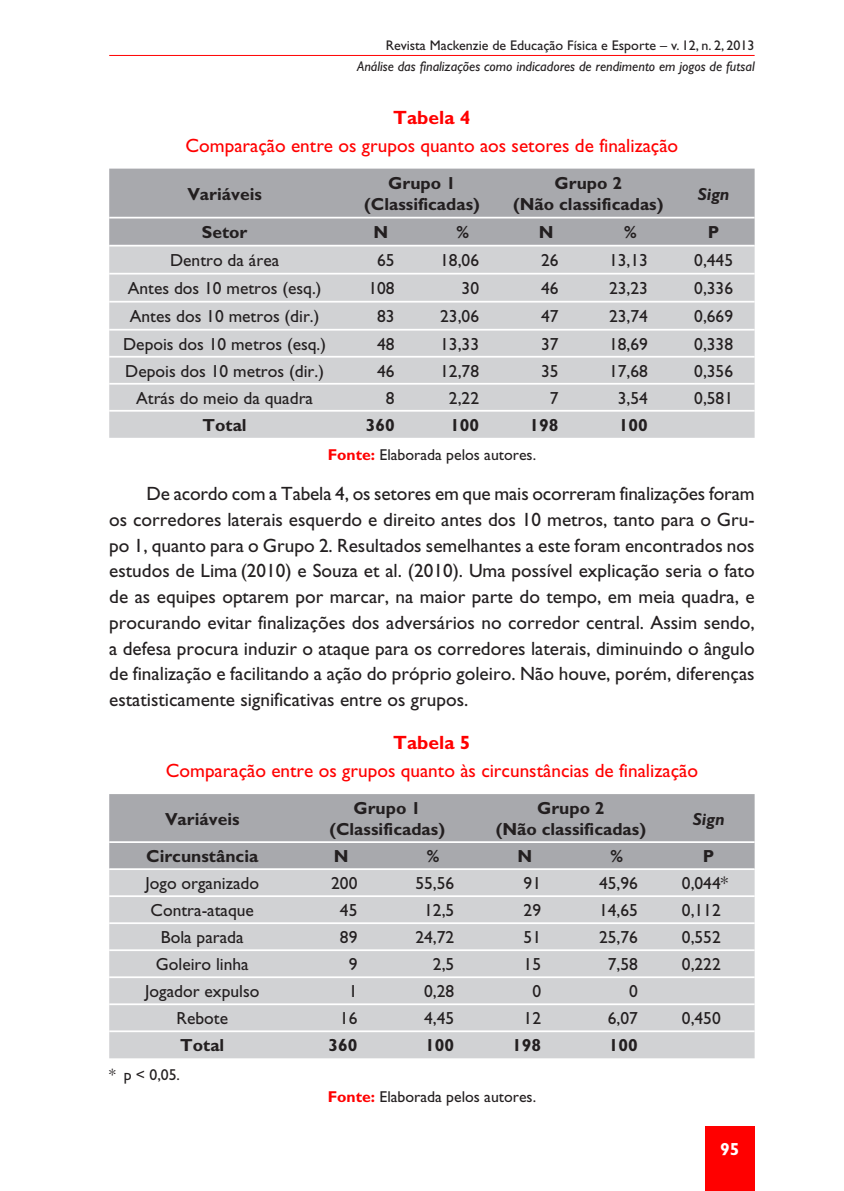
<style>
.page{position:relative;width:844px;height:1191px;background:#fff}
.page>*{position:absolute;margin:0;border:0;box-sizing:border-box;transform-origin:0 0}
.t1{font:19.25px/25.7px "Gill Sans";color:#231f20;text-align:justify}
.t2{font:19.25px "Gill Sans";color:#f00}
.t3{font:700 19.25px "Gill Sans";color:#f00}
.t4{font:17.5px "Gill Sans";color:#231f20}
.t5{font:700 17.5px/21px "Gill Sans";color:#231f20;text-align:center}
.t6{font:italic 700 17.5px "Gill Sans";color:#231f20}
.t7{font:700 17.5px "Gill Sans";color:#fff}
.t8{font:15.75px "Gill Sans";color:#231f20}
.t9{font:italic 14px "Gill Sans";color:#231f20}
.t10{font:14px "Gill Sans";color:#231f20}
.s1{font-weight:700;color:#f00}
.s2{color:#d1d2d4}
</style>
<div class="page">
<div style="left:704px;top:1126px;width:50px;height:65px;background:#f00"></div>
<hr style="left:109px;top:55px;width:645px;height:1px;background:#f00">
<div style="left:109px;top:169px;width:645px;height:76px;background:#a8a9ad"></div>
<div style="left:109px;top:246px;width:645px;height:192px;background:#d1d2d4"></div>
<hr style="left:109px;top:217px;width:645px;height:1px;background:#fff">
<hr style="left:109px;top:273px;width:645px;height:1px;background:#fff">
<hr style="left:109px;top:301px;width:645px;height:1px;background:#fff">
<hr style="left:109px;top:329px;width:645px;height:1px;background:#fff">
<hr style="left:109px;top:356px;width:645px;height:1px;background:#fff">
<hr style="left:109px;top:383px;width:645px;height:1px;background:#fff">
<hr style="left:109px;top:410px;width:645px;height:2px;background:#fff">
<div style="left:109px;top:794px;width:645px;height:74px;background:#a8a9ad"></div>
<div style="left:109px;top:870px;width:645px;height:188px;background:#d1d2d4"></div>
<hr style="left:109px;top:841px;width:645px;height:2px;background:#fff">
<hr style="left:109px;top:895px;width:645px;height:2px;background:#fff">
<hr style="left:109px;top:922px;width:645px;height:2px;background:#fff">
<hr style="left:109px;top:949px;width:645px;height:2px;background:#fff">
<hr style="left:109px;top:976px;width:645px;height:2px;background:#fff">
<hr style="left:109px;top:1003px;width:645px;height:2px;background:#fff">
<hr style="left:109px;top:1030px;width:645px;height:2px;background:#fff">
<p class="t10" style="left:385px;top:41px;width:370px">Revista Mackenzie de Educação Física e Esporte – v. 12, n. 2, 2013</p>
<p class="t9" style="left:357px;top:61px;width:399px">Análise das finalizações como indicadores de rendimento em jogos de futsal</p>
<p class="t3" style="left:393px;top:110px;width:79px">Tabela 4</p>
<p class="t2" style="left:185px;top:139px;width:494px">Comparação entre os grupos quanto aos setores de finalização</p>
<p class="t5" style="left:187px;top:185px;width:76px">Variáveis</p>
<p class="t5" style="left:364px;top:175px;width:117px">Grupo 1 (Classificadas)</p>
<p class="t5" style="left:513px;top:175px;width:152px">Grupo 2<br>(Não classificadas)</p>
<p class="t6" style="left:697px;top:188px;width:33px">Sign</p>
<p class="t5" style="left:202px;top:224px;width:47px">Setor</p>
<p class="t5" style="left:373px;top:224px;width:16px">N</p>
<p class="t5" style="left:456px;top:224px;width:14px">%</p>
<p class="t5" style="left:538px;top:224px;width:16px">N</p>
<p class="t5" style="left:624px;top:224px;width:14px">%</p>
<p class="t5" style="left:707px;top:224px;width:13px">P</p>
<p class="t4" style="left:170px;top:254px;width:111px">Dentro da área</p>
<p class="t4" style="left:377px;top:254px;width:19px">65</p>
<p class="t4" style="left:440px;top:254px;width:40px">18,06</p>
<p class="t4" style="left:541px;top:254px;width:19px">26</p>
<p class="t4" style="left:609px;top:254px;width:40px">13,13</p>
<p class="t4" style="left:694px;top:254px;width:40px">0,445</p>
<p class="t4" style="left:128px;top:282px;width:195px">Antes dos 10 metros (esq.)</p>
<p class="t4" style="left:368px;top:282px;width:28px">108</p>
<p class="t4" style="left:461px;top:282px;width:19px">30</p>
<p class="t4" style="left:541px;top:282px;width:19px">46</p>
<p class="t4" style="left:609px;top:282px;width:40px">23,23</p>
<p class="t4" style="left:694px;top:282px;width:40px">0,336</p>
<p class="t4" style="left:130px;top:310px;width:191px">Antes dos 10 metros (dir.)</p>
<p class="t4" style="left:377px;top:310px;width:19px">83</p>
<p class="t4" style="left:440px;top:310px;width:40px">23,06</p>
<p class="t4" style="left:541px;top:310px;width:19px">47</p>
<p class="t4" style="left:609px;top:310px;width:40px">23,74</p>
<p class="t4" style="left:694px;top:310px;width:40px">0,669</p>
<p class="t4" style="left:123px;top:338px;width:204px">Depois dos 10 metros (esq.)</p>
<p class="t4" style="left:377px;top:338px;width:19px">48</p>
<p class="t4" style="left:440px;top:338px;width:40px">13,33</p>
<p class="t4" style="left:541px;top:338px;width:19px">37</p>
<p class="t4" style="left:609px;top:338px;width:40px">18,69</p>
<p class="t4" style="left:694px;top:338px;width:40px">0,338</p>
<p class="t4" style="left:125px;top:365px;width:200px">Depois dos 10 metros (dir.)</p>
<p class="t4" style="left:377px;top:365px;width:19px">46</p>
<p class="t4" style="left:440px;top:365px;width:40px">12,78</p>
<p class="t4" style="left:541px;top:365px;width:19px">35</p>
<p class="t4" style="left:609px;top:365px;width:40px">17,68</p>
<p class="t4" style="left:694px;top:365px;width:40px">0,356</p>
<p class="t4" style="left:136px;top:392px;width:178px">Atrás do meio da quadra</p>
<p class="t4" style="left:386px;top:392px;width:10px">8</p>
<p class="t4" style="left:449px;top:392px;width:32px">2,22</p>
<p class="t4" style="left:549px;top:392px;width:10px">7</p>
<p class="t4" style="left:617px;top:392px;width:32px">3,54</p>
<p class="t4" style="left:694px;top:392px;width:40px">0,581</p>
<p class="t5" style="left:202px;top:416px;width:46px">Total</p>
<p class="t5" style="left:365px;top:416px;width:30px">360</p>
<p class="t5" style="left:450px;top:416px;width:30px">100</p>
<p class="t5" style="left:529px;top:416px;width:30px">198</p>
<p class="t5" style="left:618px;top:416px;width:30px">100</p>
<p class="t8" style="left:327px;top:449px;width:210px"><span class="s1">Fonte:</span> Elaborada pelos autores.</p>
<p class="t1" style="left:109px;top:483px;width:646px;text-indent:37px">De acordo com a Tabela 4, os setores em que mais ocorreram finalizações foram os corredores laterais esquerdo e direito antes dos 10 metros, tanto para o Gru&shy;po 1, quanto para o Grupo 2. Resultados semelhantes a este foram encontrados nos estudos de Lima (2010) e Souza et al. (2010). Uma possível explicação seria o fato de as equipes optarem por marcar, na maior parte do tempo, em meia quadra, e procurando evitar finalizações dos adversários no corredor central. Assim sendo, a defesa procura induzir o ataque para os corredores laterais, diminuindo o ângulo de finalização e facilitando a ação do próprio goleiro. Não houve, porém, diferenças estatisticamente significativas entre os grupos.</p>
<p class="t3" style="left:393px;top:736px;width:79px">Tabela 5</p>
<p class="t2" style="left:166px;top:764px;width:533px">Comparação entre os grupos quanto às circunstâncias de finalização</p>
<p class="t5" style="left:165px;top:810px;width:76px">Variáveis</p>
<p class="t5" style="left:329px;top:799px;width:117px">Grupo 1 (Classificadas)</p>
<p class="t5" style="left:495px;top:799px;width:152px">Grupo 2<br>(Não classificadas)</p>
<p class="t6" style="left:692px;top:812px;width:33px">Sign</p>
<p class="t5" style="left:146px;top:847px;width:114px">Circunstância</p>
<p class="t5" style="left:334px;top:847px;width:16px">N</p>
<p class="t5" style="left:427px;top:847px;width:14px">%</p>
<p class="t5" style="left:517px;top:847px;width:16px">N</p>
<p class="t5" style="left:610px;top:847px;width:14px">%</p>
<p class="t5" style="left:702px;top:847px;width:13px">P</p>
<p class="t4" style="left:145px;top:877px;width:115px">Jogo organizado</p>
<p class="t4" style="left:331px;top:877px;width:28px">200</p>
<p class="t4" style="left:415px;top:877px;width:40px">55,56</p>
<p class="t4" style="left:523px;top:877px;width:19px">91</p>
<p class="t4" style="left:599px;top:877px;width:40px">45,96</p>
<p class="t4" style="left:681px;top:877px;width:48px">0,044*</p>
<p class="t4" style="left:150px;top:904px;width:105px">Contra-ataque</p>
<p class="t4" style="left:340px;top:904px;width:19px">45</p>
<p class="t4" style="left:424px;top:904px;width:32px">12,5</p>
<p class="t4" style="left:523px;top:904px;width:19px">29</p>
<p class="t4" style="left:599px;top:904px;width:40px">14,65</p>
<p class="t4" style="left:681px;top:904px;width:48px">0,112<span class="s2">*</span></p>
<p class="t4" style="left:161px;top:931px;width:84px">Bola parada</p>
<p class="t4" style="left:340px;top:931px;width:19px">89</p>
<p class="t4" style="left:415px;top:931px;width:40px">24,72</p>
<p class="t4" style="left:523px;top:931px;width:19px">51</p>
<p class="t4" style="left:599px;top:931px;width:40px">25,76</p>
<p class="t4" style="left:681px;top:931px;width:48px">0,552<span class="s2">*</span></p>
<p class="t4" style="left:156px;top:958px;width:94px">Goleiro linha</p>
<p class="t4" style="left:348px;top:958px;width:10px">9</p>
<p class="t4" style="left:433px;top:958px;width:23px">2,5</p>
<p class="t4" style="left:523px;top:958px;width:19px">15</p>
<p class="t4" style="left:607px;top:958px;width:32px">7,58</p>
<p class="t4" style="left:681px;top:958px;width:48px">0,222<span class="s2">*</span></p>
<p class="t4" style="left:145px;top:985px;width:116px">Jogador expulso</p>
<p class="t4" style="left:348px;top:985px;width:10px">1</p>
<p class="t4" style="left:424px;top:985px;width:32px">0,28</p>
<p class="t4" style="left:532px;top:985px;width:10px">0</p>
<p class="t4" style="left:629px;top:985px;width:10px">0</p>
<p class="t4" style="left:176px;top:1012px;width:53px">Rebote</p>
<p class="t4" style="left:340px;top:1012px;width:19px">16</p>
<p class="t4" style="left:424px;top:1012px;width:32px">4,45</p>
<p class="t4" style="left:523px;top:1012px;width:19px">12</p>
<p class="t4" style="left:607px;top:1012px;width:32px">6,07</p>
<p class="t4" style="left:681px;top:1012px;width:48px">0,450<span class="s2">*</span></p>
<p class="t5" style="left:180px;top:1037px;width:46px">Total</p>
<p class="t5" style="left:328px;top:1037px;width:30px">360</p>
<p class="t5" style="left:425px;top:1037px;width:30px">100</p>
<p class="t5" style="left:512px;top:1037px;width:30px">198</p>
<p class="t5" style="left:608px;top:1037px;width:30px">100</p>
<p class="t8" style="left:109px;top:1069px;width:72px">* p &lt; 0,05.</p>
<p class="t8" style="left:327px;top:1090px;width:210px"><span class="s1">Fonte:</span> Elaborada pelos autores.</p>
<p class="t7" style="left:720px;top:1143px;width:21px">95</p>
</div>
